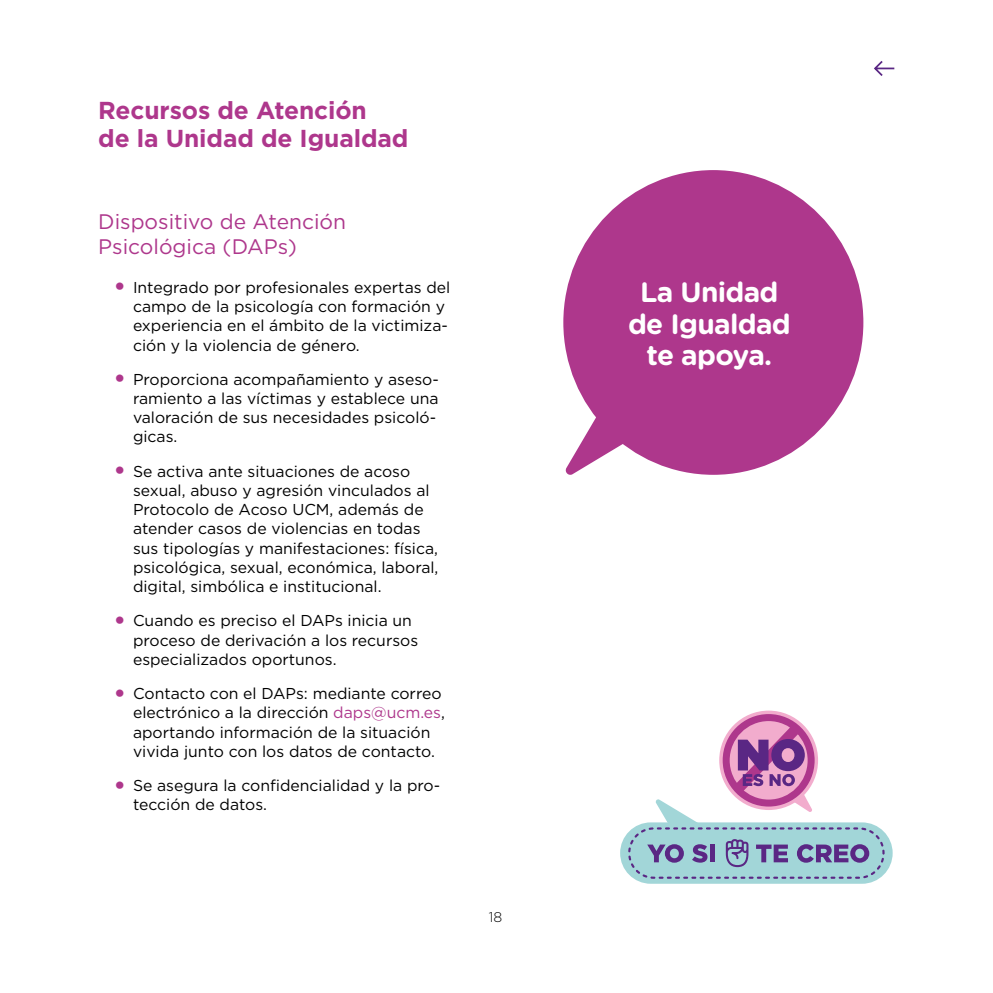
<style>
.page{position:relative;width:993px;height:993px;background:#fff}
.page>*{position:absolute;margin:0;border:0;box-sizing:border-box;transform-origin:0 0}
.t1{font:700 28px/31.5px "Gotham Rounded";letter-spacing:-.025em;color:#fff;text-align:center}
.t2{font:700 24.5px/28px "Gotham";letter-spacing:-.005em;color:#ae378c}
.t3{font:21px/24.5px "Gotham";color:#ae378c}
.t4{font:15.75px/19.2px "Gotham";color:#000}
.t5{font:300 14px "Gotham";color:#000}
.s1{font-size:28px;color:#ae378c}
.s2{color:#ae378c}
</style>
<div class="page">
<svg style="left:565px;top:375px;width:102px;height:100px"></svg>
<div style="left:563px;top:170px;width:300px;height:304px;background:#ae378c;border-radius:50%"></div>
<div style="left:620px;top:822px;width:272px;height:61px;background:#a2d6d8;border-radius:31px"></div>
<svg style="left:628px;top:713px;width:256px;height:165px"></svg>
<svg style="left:874px;top:61px;width:21px;height:15px"></svg>
<h2 class="t2" style="left:98px;top:96px;width:311px">Recursos de Atención<br>de la Unidad de Igualdad</h2>
<h3 class="t3" style="left:98px;top:209px;width:249px">Dispositivo de Atención<br>Psicológica (DAPs)</h3>
<p class="t4" style="left:133px;top:277px;width:319px;text-indent:-20px"><span class="s1">•</span> Integrado por profesionales expertas del campo de la psicología con formación y experiencia en el ámbito de la victimiza&shy;ción y la violencia de género.</p>
<p class="t4" style="left:133px;top:369px;width:307px;text-indent:-20px"><span class="s1">•</span> Proporciona acompañamiento y aseso&shy;ramiento a las víctimas y establece una valoración de sus necesidades psicoló&shy;gicas.</p>
<p class="t4" style="left:133px;top:461px;width:307px;text-indent:-20px"><span class="s1">•</span> Se activa ante situaciones de acoso sexual, abuso y agresión vinculados al Protocolo de Acoso UCM, además de atender casos de violencias en todas sus tipologías y manifestaciones: física, psicológica, sexual, económica, laboral, digital, simbólica e institucional.</p>
<p class="t4" style="left:133px;top:610px;width:287px;text-indent:-20px"><span class="s1">•</span> Cuando es preciso el DAPs inicia un proceso de derivación a los recursos especializados oportunos.</p>
<p class="t4" style="left:133px;top:683px;width:313px;text-indent:-20px"><span class="s1">•</span> Contacto con el DAPs: mediante correo electrónico a la dirección <span class="s2">daps@ucm.es</span>, aportando información de la situación vivida junto con los datos de contacto.</p>
<p class="t4" style="left:133px;top:775px;width:308px;text-indent:-20px"><span class="s1">•</span> Se asegura la confidencialidad y la pro&shy;tección de datos.</p>
<p class="t5" style="left:488px;top:908px;width:15px">18</p>
<h1 class="t1" style="left:627px;top:275px;width:164px">La Unidad de Igualdad te apoya.</h1>
</div>
